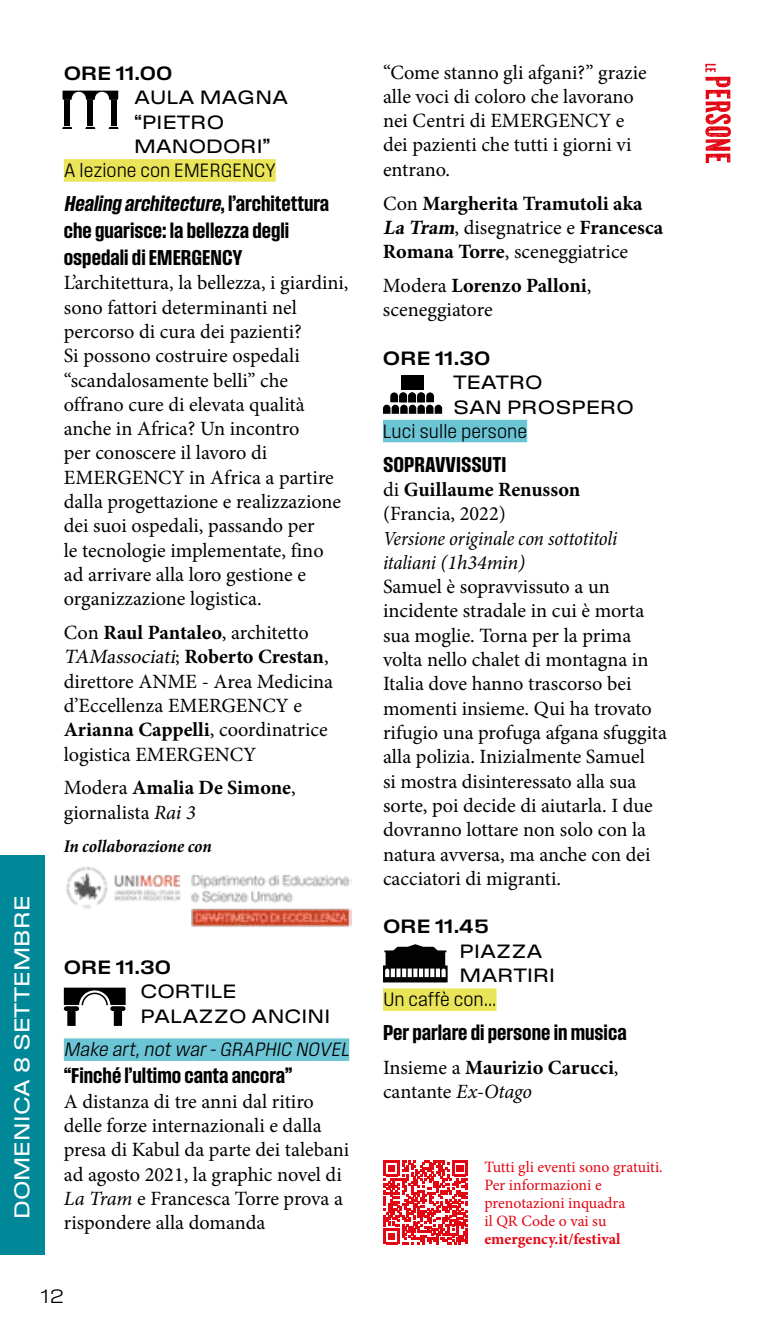
<style>
.page{position:relative;width:766px;height:1340px;background:#fff}
.page>*{position:absolute;margin:0;border:0;box-sizing:border-box;transform-origin:0 0}
.t1{font:22.5px/27px "Field Gothic No.45 Bold Cond";color:#000}
.t2{font:22.5px "Field Gothic No.72 Reg Wide";color:#fff}
.t3{font:20.25px/24.3px "Minion Pro";color:#000}
.t4{font:700 20.25px/24.3px "Minion Pro";color:#000}
.t5{font:20.25px/24.3px "Field Gothic No.72 Reg Wide";color:#000}
.t6{font:20.25px "Field Gothic No.51 Light Compact";color:#000}
.t7{font:20.25px "Field Gothic No.73 Med Wide";color:#000}
.t8{font:italic 20.25px "Field Gothic No.51 Light Compact";color:#000}
.t9{font:20.25px "Field Gothic No.71 Light Wide";color:#000}
.t10{font:italic 700 condensed 18px "Minion Pro";letter-spacing:-.005em;color:#000}
.t11{font:15.75px/18px "Minion Pro";color:#e30613}
.t12{font:700 15.75px "Minion Pro";color:#e30613}
.s1{font-style:italic}
.s2{font-weight:700}
.s3{font-weight:400}
.s4{font-style:italic;font-stretch:condensed}
</style>
<div class="page">
<svg style="left:705px;top:64px;width:25px;height:99px"></svg>
<div style="left:64px;top:159px;width:212px;height:23px;background:#eae458"></div>
<div style="left:64px;top:1038px;width:285px;height:22px;background:#6cc5d5"></div>
<div style="left:383px;top:420px;width:144px;height:22px;background:#6cc5d5"></div>
<div style="left:383px;top:988px;width:113px;height:22px;background:#eae458"></div>
<div style="left:0;top:855px;width:45px;height:399px;background:#008898"></div>
<img style="left:66px;top:867px;width:285px;height:60px">
<div style="left:401px;top:375px;width:23px;height:15px;background:#000"></div>
<svg style="left:383px;top:392px;width:59px;height:22px"></svg>
<svg style="left:63px;top:91px;width:55px;height:9px"></svg>
<div style="left:64px;top:101px;width:6px;height:25px;background:#000"></div>
<div style="left:111px;top:101px;width:5px;height:25px;background:#000"></div>
<div style="left:87px;top:101px;width:6px;height:25px;background:#000"></div>
<svg style="left:63px;top:127px;width:9px;height:2px"></svg>
<svg style="left:86px;top:127px;width:10px;height:2px"></svg>
<svg style="left:109px;top:127px;width:9px;height:2px"></svg>
<svg style="left:64px;top:987px;width:62px;height:38px"></svg>
<svg style="left:383px;top:944px;width:64px;height:38px"></svg>
<svg style="left:383px;top:1160px;width:84px;height:84px"></svg>
<p class="t2" style="left:9px;top:1219px;width:325px;rotate:-90deg">DOMENICA 8 SETTEMBRE</p>
<p class="t7" style="left:64px;top:62px;width:110px">ORE 11.00</p>
<p class="t5" style="left:134px;top:85px;width:156px">AULA MAGNA “PIETRO<br>MANODORI”</p>
<p class="t6" style="left:64px;top:160px;width:213px">A lezione con EMERGENCY</p>
<p class="t1" style="left:64px;top:189px;width:267px"><span class="s1">Healing architecture</span>, l ’a r c h i t e t t u r a che guarisce: la bellezza degli ospedali di EMERGENCY</p>
<p class="t3" style="left:64px;top:271px;width:286px">L’architettura, la bellezza, i giardini, sono fattori determinanti nel percorso di cura dei pazienti?<br>Si possono costruire ospedali “scandalosamente belli” che offrano cure di elevata qualità anche in Africa? Un incontro<br>per conoscere il lavoro di<br>EMERGENCY in Africa a partire dalla progettazione e realizzazione dei suoi ospedali, passando per<br>le tecnologie implementate, fino<br>ad arrivare alla loro gestione e organizzazione logistica.</p>
<p class="t3" style="left:64px;top:620px;width:271px">Con <span class="s2">Raul Pantaleo</span>, architetto<br><span class="s1">TAMassociati</span>; <span class="s2">Roberto Crestan</span>, direttore ANME - Area Medicina d’Eccellenza EMERGENCY e<br><span class="s2">Arianna Cappelli</span>, coordinatrice logistica EMERGENCY</p>
<p class="t3" style="left:64px;top:776px;width:233px">Modera <span class="s2">Amalia De Simone</span>, giornalista <span class="s1">Rai 3</span></p>
<p class="t10" style="left:64px;top:834px;width:149px">In collaborazione con</p>
<p class="t7" style="left:64px;top:956px;width:109px">ORE 11.30</p>
<p class="t5" style="left:140px;top:979px;width:191px">CORTILE<br>PALAZZO ANCINI</p>
<p class="t8" style="left:64px;top:1038px;width:290px">Make art,notwar-GRAPHIC NOVEL</p>
<p class="t1" style="left:64px;top:1061px;width:230px">“Finché l’ultimo canta ancora”</p>
<p class="t3" style="left:64px;top:1089px;width:287px">A distanza di tre anni dal ritiro delle forze internazionali e dalla presa di Kabul da parte dei talebani ad agosto 2021, la graphic novel di<br><span class="s1">La Tram</span> e Francesca Torre prova a rispondere alla domanda</p>
<p class="t9" style="left:41px;top:1285px;width:25px">12</p>
<p class="t3" style="left:383px;top:60px;width:265px">“Come stanno gli afgani?” grazie alle voci di coloro che lavorano nei Centri di EMERGENCY e dei pazienti che tutti i giorni vi entrano.</p>
<p class="t4" style="left:383px;top:191px;width:282px"><span class="s3">Con</span> Margherita Tramutoli aka<br><span class="s1">La Tram</span><span class="s3">, disegnatrice e</span> Francesca<br>Romana Torre<span class="s3">, sceneggiatrice</span></p>
<p class="t3" style="left:383px;top:273px;width:210px">Modera <span class="s2">Lorenzo Palloni</span>, sceneggiatore</p>
<p class="t7" style="left:383px;top:347px;width:109px">ORE 11.30</p>
<p class="t5" style="left:453px;top:370px;width:182px">TEATRO<br>SAN PROSPERO</p>
<p class="t6" style="left:383px;top:420px;width:146px">Luci sulle persone</p>
<p class="t1" style="left:383px;top:450px;width:125px">SOPRAVVISSUTI</p>
<p class="t4" style="left:383px;top:477px;width:199px"><span class="s3">di</span> Guillaume Renusson <span class="s3">(Francia, 2022)</span></p>
<p class="t3" style="left:383px;top:526px;width:285px"><span class="s4">Versione originale con sottotitoli italiani</span> <span class="s1">(1h34min)<br></span>Samuel è sopravvissuto a un incidente stradale in cui è morta sua moglie. Torna per la prima volta nello chalet di montagna in<br>Italia dove hanno trascorso bei momenti insieme. Qui ha trovato rifugio una profuga afgana sfuggita alla polizia. Inizialmente Samuel<br>si mostra disinteressato alla sua sorte, poi decide di aiutarla. I due dovranno lottare non solo con la natura avversa, ma anche con dei cacciatori di migranti.</p>
<p class="t7" style="left:383px;top:915px;width:108px">ORE 11.45</p>
<p class="t5" style="left:459px;top:938px;width:97px">PIAZZA<br>MARTIRI</p>
<p class="t6" style="left:383px;top:988px;width:115px">Un caffè con…</p>
<p class="t1" style="left:383px;top:1018px;width:245px">Per parlare di persone in musica</p>
<p class="t3" style="left:383px;top:1055px;width:237px">Insieme a <span class="s2">Maurizio Carucci</span>, cantante <span class="s1">Ex-Otago</span></p>
<p class="t11" style="left:484px;top:1158px;width:180px">Tutti gli eventi sono gratuiti.<br>Per informazioni e prenotazioni inquadra<br>il QR Code o vai su</p>
<p class="t12" style="left:484px;top:1227px;width:137px">emergency.it/festival</p>
</div>
